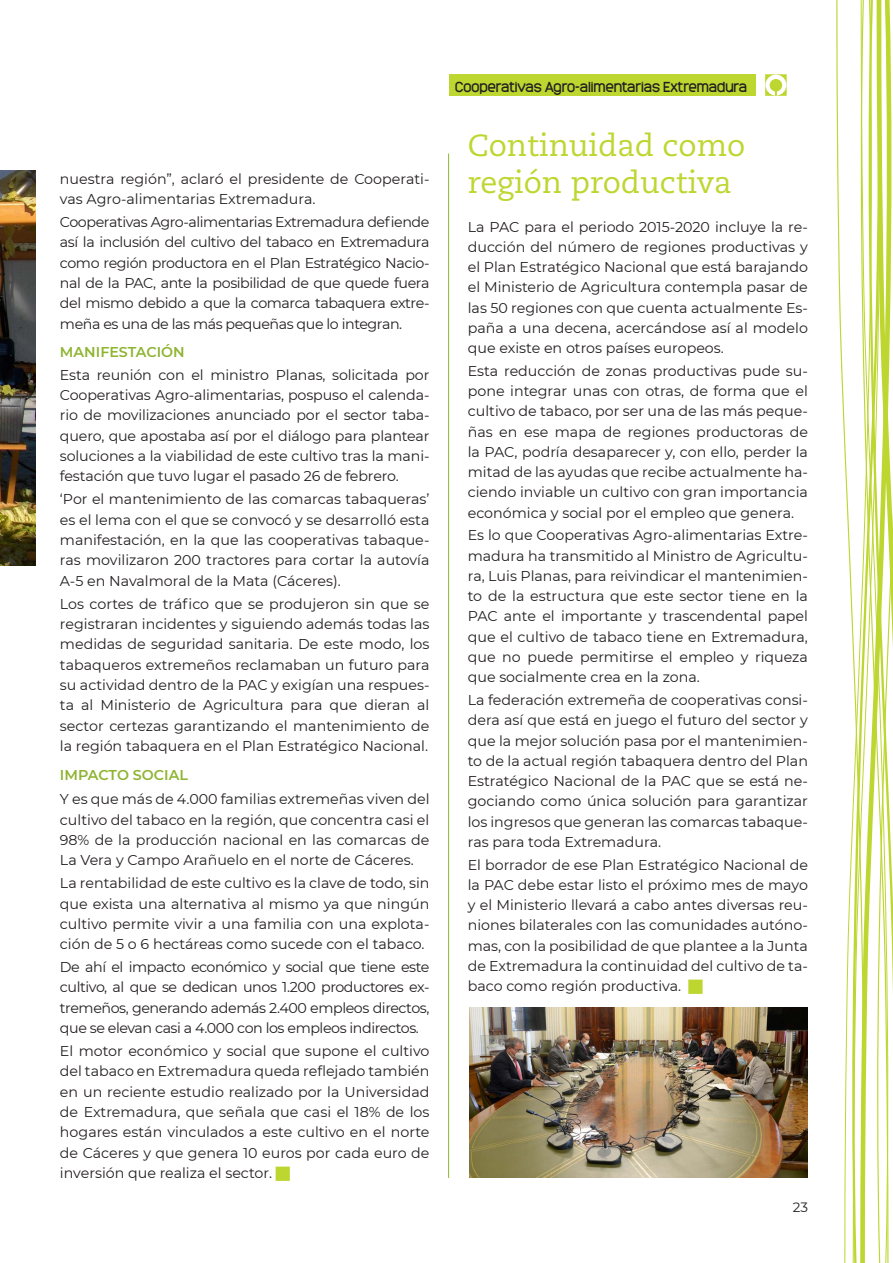
<style>
.page{position:relative;width:893px;height:1263px;background:#fff}
.page>*{position:absolute;margin:0;border:0;box-sizing:border-box;transform-origin:0 0}
.Estilo_de_párrafo_2{font:30.6px/37px "Caecilia LT Std";color:#bed630}
.Normal__Web{font:14.25px/20.4px "Montserrat";color:#231f20;text-align:justify}
.Estilo_de_párrafo_9{font:600 14.25px "Montserrat";color:#8fb431}
.t1{font:13.5px "Monark";color:#231f20}
.t2{font:13.5px "Montserrat";color:#231f20}
</style>
<div class="page">
<hr style="left:448px;top:153px;width:1px;height:1025px;background:#8fb431">
<img style="left:469px;top:1008px;width:339px;height:170px">
<img style="left:0;top:170px;width:35px;height:396px">
<svg style="left:880px;top:0;width:13px;height:1263px"></svg>
<svg style="left:836px;top:0;width:44px;height:1263px"></svg>
<svg style="left:765px;top:74px;width:22px;height:22px"></svg>
<div style="left:450px;top:74px;width:306px;height:22px;background:#bed630"></div>
<p class="Normal__Web" style="left:60px;top:168px;width:371px">nuestra región”, aclaró el presidente de Cooperati&shy;vas Agro-alimentarias Extremadura.</p>
<p class="Normal__Web" style="left:60px;top:211px;width:371px">Cooperativas Agro-alimentarias Extremadura defiende así la inclusión del cultivo del tabaco en Extremadura como región productora en el Plan Estratégico Nacio&shy;nal de la PAC, ante la posibilidad de que quede fuera del mismo debido a que la comarca tabaquera extre&shy;meña es una de las más pequeñas que lo integran.</p>
<p class="Estilo_de_párrafo_9" style="left:60px;top:342px;width:126px">MANIFESTACIÓN</p>
<p class="Normal__Web" style="left:60px;top:364px;width:371px">Esta reunión con el ministro Planas, solicitada por Cooperativas Agro-alimentarias, pospuso el calenda&shy;rio de movilizaciones anunciado por el sector taba&shy;quero, que apostaba así por el diálogo para plantear soluciones a la viabilidad de este cultivo tras la mani&shy;festación que tuvo lugar el pasado 26 de febrero.</p>
<p class="Normal__Web" style="left:60px;top:488px;width:371px">‘Por el mantenimiento de las comarcas tabaqueras’ es el lema con el que se convocó y se desarrolló esta manifestación, en la que las cooperativas tabaque&shy;ras movilizaron 200 tractores para cortar la autovía A-5 en Navalmoral de la Mata (Cáceres).</p>
<p class="Normal__Web" style="left:60px;top:593px;width:371px">Los cortes de tráfico que se produjeron sin que se registraran incidentes y siguiendo además todas las medidas de seguridad sanitaria. De este modo, los tabaqueros extremeños reclamaban un futuro para su actividad dentro de la PAC y exigían una respues&shy;ta al Ministerio de Agricultura para que dieran al sector certezas garantizando el mantenimiento de la región tabaquera en el Plan Estratégico Nacional.</p>
<p class="Estilo_de_párrafo_9" style="left:60px;top:764px;width:130px">IMPACTO SOCIAL</p>
<p class="Normal__Web" style="left:60px;top:788px;width:371px">Y es que más de 4.000 familias extremeñas viven del cultivo del tabaco en la región, que concentra casi el 98% de la producción nacional en las comarcas de La Vera y Campo Arañuelo en el norte de Cáceres.</p>
<p class="Normal__Web" style="left:60px;top:872px;width:371px">La rentabilidad de este cultivo es la clave de todo, sin que exista una alternativa al mismo ya que ningún cultivo permite vivir a una familia con una explota&shy;ción de 5 o 6 hectáreas como sucede con el tabaco.</p>
<p class="Normal__Web" style="left:60px;top:956px;width:371px">De ahí el impacto económico y social que tiene este cultivo, al que se dedican unos 1.200 productores ex&shy;tremeños, generando además 2.400 empleos directos, que se elevan casi a 4.000 con los empleos indirectos.</p>
<p class="Normal__Web" style="left:60px;top:1040px;width:371px">El motor económico y social que supone el cultivo del tabaco en Extremadura queda reflejado también en un reciente estudio realizado por la Universidad de Extremadura, que señala que casi el 18% de los hogares están vinculados a este cultivo en el norte de Cáceres y que genera 10 euros por cada euro de inversión que realiza el sector.</p>
<p class="t1" style="left:455px;top:77px;width:293px">Cooperativas Agro-alimentarias Extremadura</p>
<p class="Estilo_de_párrafo_2" style="left:468px;top:128px;width:279px">Continuidad como región productiva</p>
<p class="Normal__Web" style="left:468px;top:216px;width:342px">La PAC para el periodo 2015-2020 incluye la re&shy;ducción del número de regiones productivas y el Plan Estratégico Nacional que está barajando el Ministerio de Agricultura contempla pasar de las 50 regiones con que cuenta actualmente Es&shy;paña a una decena, acercándose así al modelo que existe en otros países europeos.</p>
<p class="Normal__Web" style="left:468px;top:360px;width:342px">Esta reducción de zonas productivas pude su&shy;pone integrar unas con otras, de forma que el cultivo de tabaco, por ser una de las más peque&shy;ñas en ese mapa de regiones productoras de la PAC, podría desaparecer y, con ello, perder la mitad de las ayudas que recibe actualmente ha&shy;ciendo inviable un cultivo con gran importancia económica y social por el empleo que genera.</p>
<p class="Normal__Web" style="left:468px;top:525px;width:342px">Es lo que Cooperativas Agro-alimentarias Extre&shy;madura ha transmitido al Ministro de Agricultu&shy;ra, Luis Planas, para reivindicar el mantenimien&shy;to de la estructura que este sector tiene en la PAC ante el importante y trascendental papel que el cultivo de tabaco tiene en Extremadura, que no puede permitirse el empleo y riqueza que socialmente crea en la zona.</p>
<p class="Normal__Web" style="left:468px;top:689px;width:342px">La federación extremeña de cooperativas consi&shy;dera así que está en juego el futuro del sector y que la mejor solución pasa por el mantenimien&shy;to de la actual región tabaquera dentro del Plan Estratégico Nacional de la PAC que se está ne&shy;gociando como única solución para garantizar los ingresos que generan las comarcas tabaque&shy;ras para toda Extremadura.</p>
<p class="Normal__Web" style="left:468px;top:854px;width:342px">El borrador de ese Plan Estratégico Nacional de la PAC debe estar listo el próximo mes de mayo y el Ministerio llevará a cabo antes diversas reu&shy;niones bilaterales con las comunidades autóno&shy;mas, con la posibilidad de que plantee a la Junta de Extremadura la continuidad del cultivo de ta&shy;baco como región productiva.</p>
<p class="t2" style="left:793px;top:1198px;width:17px">23</p>
</div>
